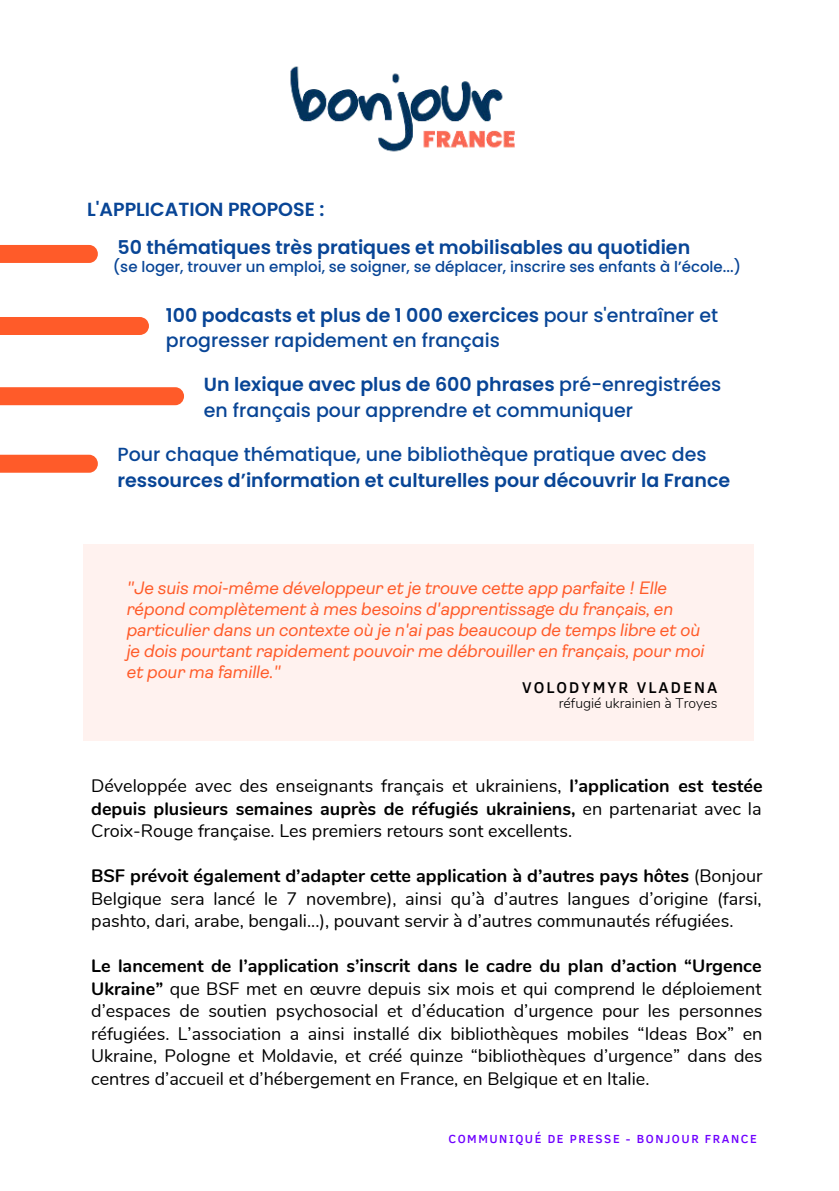
<style>
.page{position:relative;width:839px;height:1191px;background:#fff}
.page>*{position:absolute;margin:0;border:0;box-sizing:border-box;transform-origin:0 0}
.t1{font:500 19px/25.6px "Poppins";color:#084596}
.t2{font:600 19px "Poppins";color:#084596}
.t3{font:18px/22.4px "Nunito";color:#000;text-align:justify}
.t4{font:italic 18px/21px "Ambit";color:#ff5b29}
.t5{font:500 16px "Clear Sans";letter-spacing:.13em;color:#000}
.t6{font:500 15px "Poppins";color:#084596}
.t7{font:300 14px "Nunito";color:#000}
.t8{font:500 12px "Clear Sans";letter-spacing:.13em;color:#6f00ff}
.s1{font-weight:600}
.s2{font-weight:700}
</style>
<div class="page">
<svg style="left:0;top:455px;width:98px;height:18px;background:#ff6030"></svg>
<div style="left:0;top:387px;width:184px;height:18px;background:#ff5b29"></div>
<div style="left:0;top:317px;width:149px;height:18px;background:#ff5b29"></div>
<svg style="left:0;top:245px;width:98px;height:18px;background:#ff5e2d"></svg>
<div style="left:83px;top:545px;width:671px;height:196px;background:#fff2ef"></div>
<img style="left:290px;top:66px;width:225px;height:86px">
<p class="t2" style="left:87px;top:198px;width:239px">L'APPLICATION PROPOSE :</p>
<p class="t2" style="left:117px;top:236px;width:574px">50 thématiques très pratiques et mobilisables au quotidien</p>
<p class="t6" style="left:113px;top:258px;width:629px">(se loger, trouver un emploi, se soigner, se déplacer, inscrire ses enfants à l’école...)</p>
<p class="t1" style="left:166px;top:302px;width:553px"><span class="s1">100 podcasts et plus de 1 000 exercices</span> pour s'entraîner et progresser rapidement en français</p>
<p class="t1" style="left:204px;top:372px;width:519px"><span class="s1">Un lexique avec plus de 600 phrases</span> pré-enregistrées en français pour apprendre et communiquer</p>
<p class="t1" style="left:117px;top:442px;width:590px">Pour chaque thématique, une bibliothèque pratique avec des</p>
<p class="t2" style="left:117px;top:469px;width:614px">ressources d’information et culturelles pour découvrir la France</p>
<p class="t4" style="left:127px;top:578px;width:579px">"Je suis moi-même développeur et je trouve cette app parfaite ! Elle répond complètement à mes besoins d'apprentissage du français, en particulier dans un contexte où je n'ai pas beaucoup de temps libre et où je dois pourtant rapidement pouvoir me débrouiller en français, pour moi et pour ma famille."</p>
<p class="t5" style="left:522px;top:676px;width:197px">VOLODYMYR VLADENA</p>
<p class="t7" style="left:558px;top:693px;width:160px">réfugié ukrainien à Troyes</p>
<p class="t3" style="left:91px;top:774px;width:673px">Développée avec des enseignants français et ukrainiens, <span class="s2">l’application est testée depuis plusieurs semaines auprès de réfugiés ukrainiens,</span> en partenariat avec la Croix-Rouge française. Les premiers retours sont excellents.</p>
<p class="t3" style="left:91px;top:864px;width:672px"><span class="s2">BSF prévoit également d’adapter cette application à d’autres pays hôtes</span> (Bonjour Belgique sera lancé le 7 novembre), ainsi qu’à d’autres langues d’origine (farsi, pashto, dari, arabe, bengali...), pouvant servir à d’autres communautés réfugiées.</p>
<p class="t3" style="left:91px;top:954px;width:673px"><span class="s2">Le lancement de l’application s’inscrit dans le cadre du plan d’action “Urgence Ukraine”</span> que BSF met en œuvre depuis six mois et qui comprend le déploiement d’espaces de soutien psychosocial et d’éducation d’urgence pour les personnes réfugiées. L’association a ainsi installé dix bibliothèques mobiles “Ideas Box” en Ukraine, Pologne et Moldavie, et créé quinze “bibliothèques d’urgence” dans des centres d’accueil et d’hébergement en France, en Belgique et en Italie.</p>
<p class="t8" style="left:448px;top:1131px;width:310px">COMMUNIQUÉ DE PRESSE - BONJOUR FRANCE</p>
</div>
